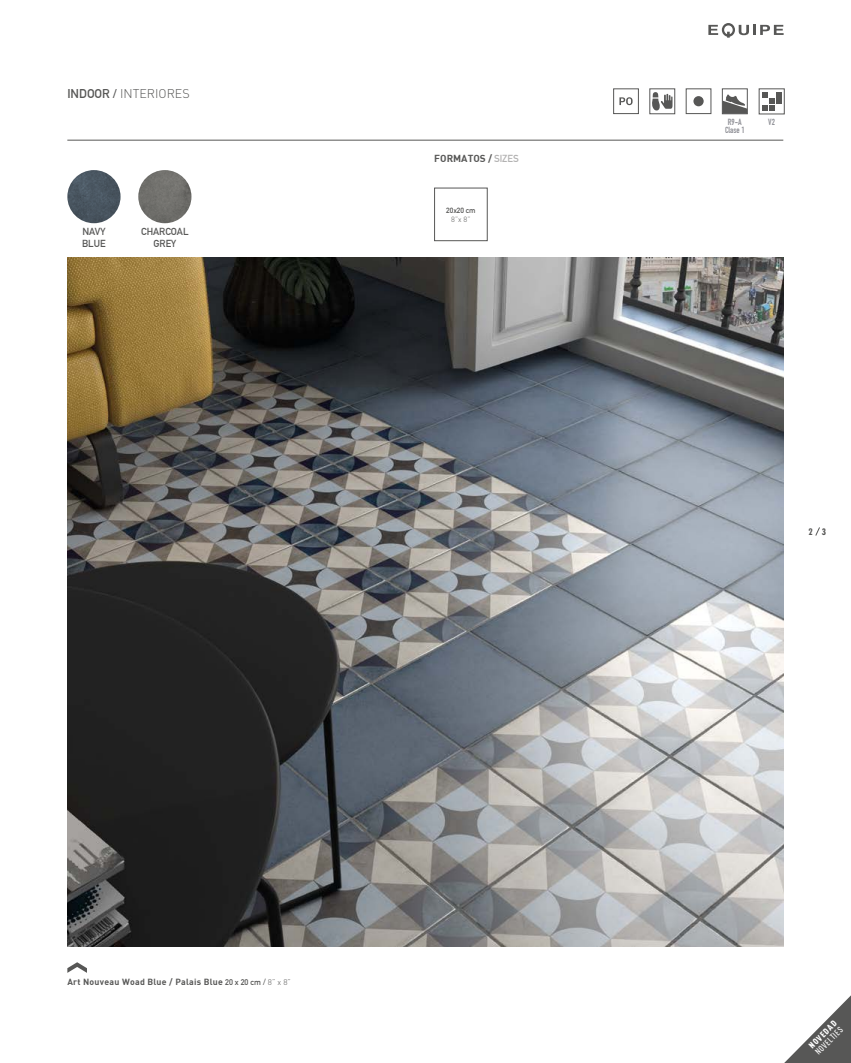
<style>
.page{position:relative;width:851px;height:1063px;background:#fff}
.page>*{position:absolute;margin:0;border:0;box-sizing:border-box;transform-origin:0 0}
.t1{font:300 12.5px "DIN";color:#575756}
.t2{font:700 10px/12px "DIN Alternate";color:#575756;text-align:center}
.t3{font:10px "DIN Bold";color:#575756}
.t4{font:8.75px "DIN Bold";letter-spacing:.03em;color:#575756}
.t5{font:700 8.75px "DIN Condensed";color:#8f9096}
.t6{font:500 8.75px "DIN Cond";color:#fff}
.t7{font:900 8.75px "DIN Cond";color:#fff}
.t8{font:700 condensed 8.75px "Futura";color:#575756}
.t9{font:700 7.5px "DIN Alternate";color:#575756}
.t10{font:300 7.5px "DIN";color:#575756}
.s1{font-family:"DIN Alternate";font-weight:700}
.s2{font-family:"DIN Alternate";font-weight:700;color:#b3b2b2}
.s3{font-family:"DIN Alternate";font-weight:700;font-size:8.12px}
.s4{font-family:"Gravity"}
.s5{font-family:"DIN";font-weight:300;font-size:8.12px}
</style>
<div class="page">
<svg style="left:784px;top:996px;width:66px;height:67px"></svg>
<hr style="left:67px;top:140px;width:716px;height:1px;background:#575756">
<div style="left:434px;top:188px;width:53px;height:53px;background:#fff;border:1px solid #575756"></div>
<svg style="left:708px;top:23px;width:75px;height:15px"></svg>
<img style="left:138px;top:170px;width:53px;height:53px;border-radius:27px">
<img style="left:67px;top:170px;width:53px;height:53px;border-radius:27px">
<img style="left:67px;top:257px;width:716px;height:690px">
<svg style="left:67px;top:962px;width:20px;height:11px"></svg>
<svg style="left:762px;top:92px;width:19px;height:18px"></svg>
<div style="left:613px;top:88px;width:25px;height:26px;background:#fff;border:1px solid #575756"></div>
<svg style="left:619px;top:97px;width:13px;height:8px"></svg>
<div style="left:685px;top:88px;width:26px;height:26px;border:1px solid #575756"></div>
<div style="left:693px;top:96px;width:10px;height:10px;background:#575756;border-radius:50%"></div>
<svg style="left:652px;top:92px;width:20px;height:19px"></svg>
<div style="left:649px;top:88px;width:26px;height:26px;border:1px solid #575756"></div>
<div style="left:721px;top:88px;width:26px;height:26px;border:1px solid #575756"></div>
<svg style="left:722px;top:94px;width:25px;height:20px"></svg>
<svg style="left:815px;top:527px;width:5px;height:9px"></svg>
<h1 class="t1" style="left:67px;top:86px;width:124px"><span class="s1">INDOOR /</span> INTERIORES</h1>
<p class="t2" style="left:82px;top:224px;width:25px;text-align:left">NAVY<br>BLUE</p>
<p class="t2" style="left:141px;top:224px;width:49px">CHARCOAL<br>GREY</p>
<p class="t3" style="left:434px;top:152px;width:86px">FORMATOS / <span class="s2">SIZES</span></p>
<p class="t9" style="left:446px;top:204px;width:31px">20x20 cm</p>
<p class="t10" style="left:451px;top:214px;width:21px">8”x 8”</p>
<p class="t4" style="left:67px;top:976px;width:225px">Art Nouveau Woad Blue / Palais Blue <span class="s3">20 x 20 cm</span> <span class="s4">/</span> <span class="s5">8” x 8”</span></p>
<p class="t5" style="left:727px;top:116px;width:15px">R9-A</p>
<p class="t5" style="left:768px;top:116px;width:8px">V2</p>
<p class="t5" style="left:725px;top:125px;width:21px">Clase 1</p>
<p class="t8" style="left:808px;top:526px;width:19px">2 3</p>
<p class="t7" style="left:806px;top:1043px;width:37px;rotate:-45deg">NOVEDAD</p>
<p class="t6" style="left:812px;top:1050px;width:37px;rotate:-45deg">NOVELTIES</p>
</div>
